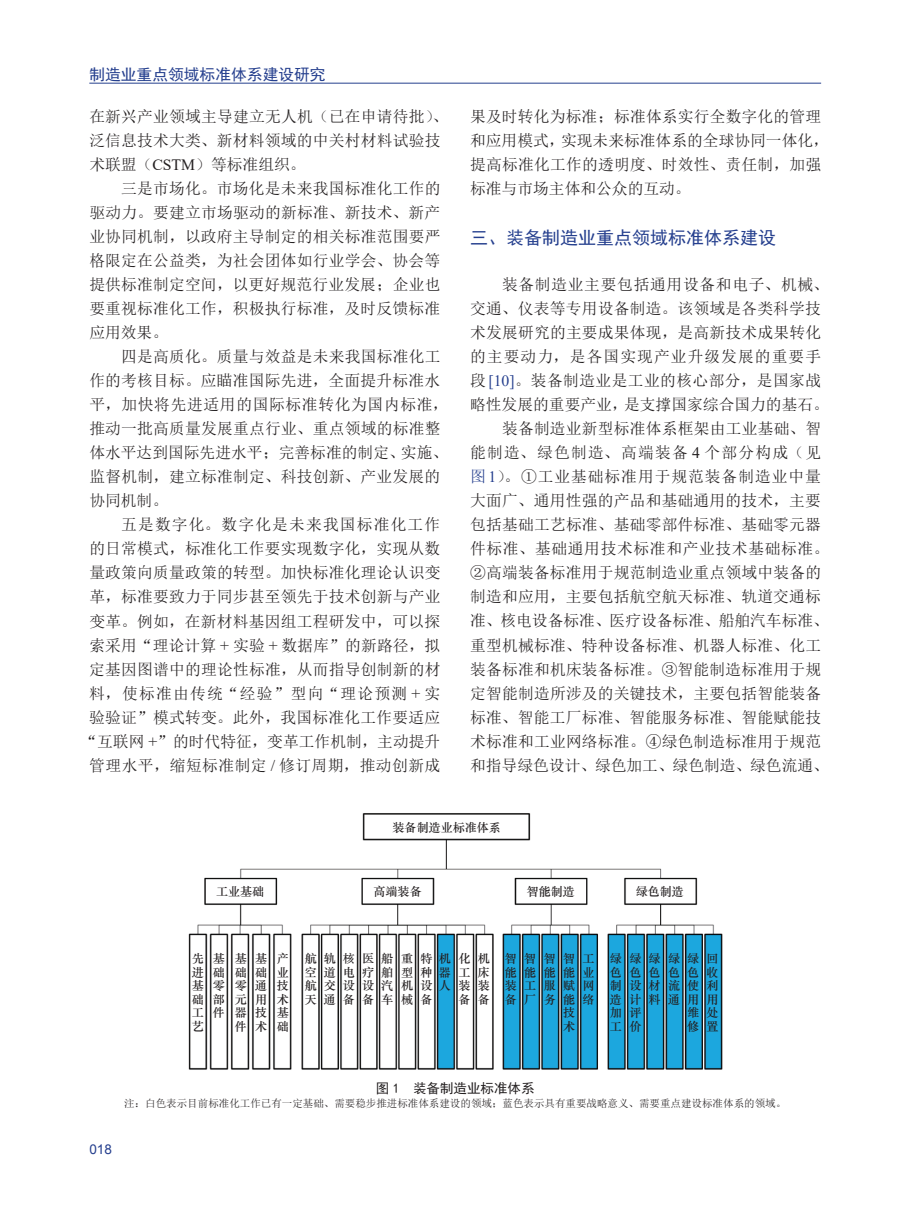
<style>
.page{position:relative;width:919px;height:1217px;background:#fff}
.page>*{position:absolute;margin:0;border:0;box-sizing:border-box;transform-origin:0 0}
.t1{font:18px "Sim Hei";color:#253f8e}
.t2{font:15.75px/24px "Sim Sun";letter-spacing:.015em;color:#231f20}
.t3{font:15.75px "Sim Sun";letter-spacing:.06em;color:#231f20}
.t4{font:15.75px "Sim Sun";letter-spacing:.04em;color:#231f20}
.t5{font:15.75px "Sim Sun";letter-spacing:.065em;color:#231f20}
.t6{font:15.75px "Sim Sun";letter-spacing:.08em;color:#231f20}
.t7{font:15.75px "Sim Sun";letter-spacing:.045em;color:#231f20}
.t8{font:15.75px "Sim Hei";color:#253f8e}
.t9{font:13.5px "Sim Hei";color:#231f20}
.t10{font:13.5px "Arial";color:#253f8e}
.t11{font:12px/13.5px "ST Zhongsong";color:#231f20;text-align:justify}
.t12{font:10.5px "Sim Sun";color:#231f20}
.s1{font-family:"Times New Roman"}
.s2{font-family:"Times New Roman";color:#253f8e}
.s3{color:#253f8e}
</style>
<div class="page">
<hr style="left:89px;top:83px;width:732px;height:1px;background:#253f8e">
<img style="left:188px;top:813px;width:535px;height:257px">
<p class="t8" style="left:89px;top:66px;width:238px">制造业重点领域标准体系建设研究</p>
<p class="t2" style="left:89px;top:104px;width:360px">在新兴产业领域主导建立无人机（已在申请待批）、泛信息技术大类、新材料领域的中关村材料试验技术联盟（<span class="s1">CSTM</span>）等标准组织。</p>
<p class="t2" style="left:89px;top:176px;width:352px;text-align:justify;text-indent:32px">三是市场化。市场化是未来我国标准化工作的驱动力。要建立市场驱动的新标准、新技术、新产业协同机制，以政府主导制定的相关标准范围要严格限定在公益类，为社会团体如行业学会、协会等提供标准制定空间，以更好规范行业发展；企业也要重视标准化工作，积极执行标准，及时反馈标准应用效果。</p>
<p class="t2" style="left:89px;top:344px;width:360px;text-indent:32px">四是高质化。质量与效益是未来我国标准化工作的考核目标。应瞄准国际先进，全面提升标准水平，加快将先进适用的国际标准转化为国内标准，推动一批高质量发展重点行业、重点领域的标准整体水平达到国际先进水平；完善标准的制定、实施、监督机制，建立标准制定、科技创新、产业发展的协同机制。</p>
<p class="t2" style="left:81px;top:512px;width:360px;text-align:right">五是数字化。数字化是未来我国标准化工作<br>的日常模式，标准化工作要实现数字化，实现从数量政策向质量政策的转型。加快标准化理论认识变革，标准要致力于同步甚至领先于技术创新与产业变革。例如，在新材料基因组工程研发中，可以探索采用“理论计算 <span class="s1">+</span> 实验 <span class="s1">+</span> 数据库”的新路径，拟定基因图谱中的理论性标准，从而指导创制新的材料，使标准由传统“经验”型向“理论预测 <span class="s1">+</span> 实验验证”模式转变。此外，我国标准化工作要适应“互联网 <span class="s1">+</span>”的时代特征，变革工作机制，主动提升管理水平，缩短标准制定 <span class="s1">/</span> 修订周期，推动创新成</p>
<p class="t2" style="left:470px;top:104px;width:360px">果及时转化为标准；标准体系实行全数字化的管理和应用模式，实现未来标准体系的全球协同一体化，提高标准化工作的透明度、时效性、责任制，加强标准与市场主体和公众的互动。</p>
<p class="t1" style="left:470px;top:228px;width:307px">三、装备制造业重点领域标准体系建设</p>
<p class="t7" style="left:502px;top:276px;width:328px">装备制造业主要包括通用设备和电子、机械、</p>
<p class="t2" style="left:470px;top:296px;width:352px">交通、仪表等专用设备制造。该领域是各类科学技</p>
<p class="t2" style="left:470px;top:320px;width:352px">术发展研究的主要成果体现，是高新技术成果转化</p>
<p class="t5" style="left:470px;top:348px;width:352px">的主要动力，是各国实现产业升级发展的重要手</p>
<p class="t2" style="left:470px;top:368px;width:352px">段 <span class="s2">[10]</span>。装备制造业是工业的核心部分，是国家战</p>
<p class="t2" style="left:470px;top:392px;width:360px">略性发展的重要产业，是支撑国家综合国力的基石。</p>
<p class="t2" style="left:502px;top:416px;width:320px">装备制造业新型标准体系框架由工业基础、智</p>
<p class="t6" style="left:470px;top:444px;width:352px">能制造、绿色制造、高端装备 <span class="s1">4</span> 个部分构成（见</p>
<p class="t3" style="left:470px;top:468px;width:352px"><span class="s3">图</span> <span class="s2">1</span>）。①工业基础标准用于规范装备制造业中量</p>
<p class="t2" style="left:470px;top:488px;width:352px">大面广、通用性强的产品和基础通用的技术，主要</p>
<p class="t2" style="left:470px;top:512px;width:352px">包括基础工艺标准、基础零部件标准、基础零元器</p>
<p class="t4" style="left:470px;top:540px;width:360px">件标准、基础通用技术标准和产业技术基础标准。</p>
<p class="t2" style="left:470px;top:560px;width:352px">②高端装备标准用于规范制造业重点领域中装备的</p>
<p class="t2" style="left:470px;top:584px;width:352px">制造和应用，主要包括航空航天标准、轨道交通标</p>
<p class="t2" style="left:470px;top:608px;width:360px">准、核电设备标准、医疗设备标准、船舶汽车标准、</p>
<p class="t2" style="left:470px;top:632px;width:352px">重型机械标准、特种设备标准、机器人标准、化工</p>
<p class="t2" style="left:470px;top:656px;width:352px">装备标准和机床装备标准。③智能制造标准用于规</p>
<p class="t2" style="left:470px;top:680px;width:352px">定智能制造所涉及的关键技术，主要包括智能装备</p>
<p class="t2" style="left:470px;top:704px;width:352px">标准、智能工厂标准、智能服务标准、智能赋能技</p>
<p class="t2" style="left:470px;top:728px;width:352px">术标准和工业网络标准。④绿色制造标准用于规范</p>
<p class="t2" style="left:470px;top:752px;width:360px">和指导绿色设计、绿色加工、绿色制造、绿色流通、</p>
<p class="t11" style="left:392px;top:820px;width:110px">装备制造业标准体系</p>
<p class="t11" style="left:216px;top:883px;width:50px">工业基础</p>
<p class="t11" style="left:373px;top:883px;width:50px">高端装备</p>
<p class="t11" style="left:526px;top:883px;width:50px">智能制造</p>
<p class="t11" style="left:635px;top:883px;width:50px">绿色制造</p>
<p class="t11" style="left:192px;top:951px;width:13px">先进基础工艺</p>
<p class="t11" style="left:213px;top:951px;width:13px">基础零部件</p>
<p class="t11" style="left:235px;top:951px;width:13px">基础零元器件</p>
<p class="t11" style="left:255px;top:951px;width:13px">基础通用技术</p>
<p class="t11" style="left:277px;top:951px;width:13px">产业技术基础</p>
<p class="t11" style="left:305px;top:951px;width:13px">航空航天</p>
<p class="t11" style="left:324px;top:951px;width:13px">轨道交通</p>
<p class="t11" style="left:343px;top:951px;width:13px">核电设备</p>
<p class="t11" style="left:362px;top:951px;width:13px">医疗设备</p>
<p class="t11" style="left:381px;top:951px;width:13px">船舶汽车</p>
<p class="t11" style="left:401px;top:951px;width:13px">重型机械</p>
<p class="t11" style="left:420px;top:951px;width:13px">特种设备</p>
<p class="t11" style="left:439px;top:951px;width:13px">机器人</p>
<p class="t11" style="left:458px;top:951px;width:13px">化工装备</p>
<p class="t11" style="left:478px;top:951px;width:13px">机床装备</p>
<p class="t11" style="left:505px;top:951px;width:13px">智能装备</p>
<p class="t11" style="left:524px;top:951px;width:13px">智能工厂</p>
<p class="t11" style="left:544px;top:951px;width:13px">智能服务</p>
<p class="t11" style="left:563px;top:951px;width:13px">智能赋能技术</p>
<p class="t11" style="left:582px;top:951px;width:13px">工业网络</p>
<p class="t11" style="left:610px;top:951px;width:13px">绿色制造加工</p>
<p class="t11" style="left:629px;top:951px;width:13px">绿色设计评价</p>
<p class="t11" style="left:648px;top:951px;width:13px">绿色材料</p>
<p class="t11" style="left:668px;top:951px;width:13px">绿色流通</p>
<p class="t11" style="left:687px;top:951px;width:13px">绿色使用维修</p>
<p class="t11" style="left:706px;top:951px;width:13px">回收利用处置</p>
<p class="t9" style="left:376px;top:1081px;width:160px">图 1 装备制造业标准体系</p>
<p class="t12" style="left:124px;top:1097px;width:663px">注：白色表示目前标准化工作已有一定基础、需要稳步推进标准体系建设的领域；蓝色表示具有重要战略意义、需要重点建设标准体系的领域。</p>
<p class="t10" style="left:89px;top:1140px;width:24px">018</p>
</div>
